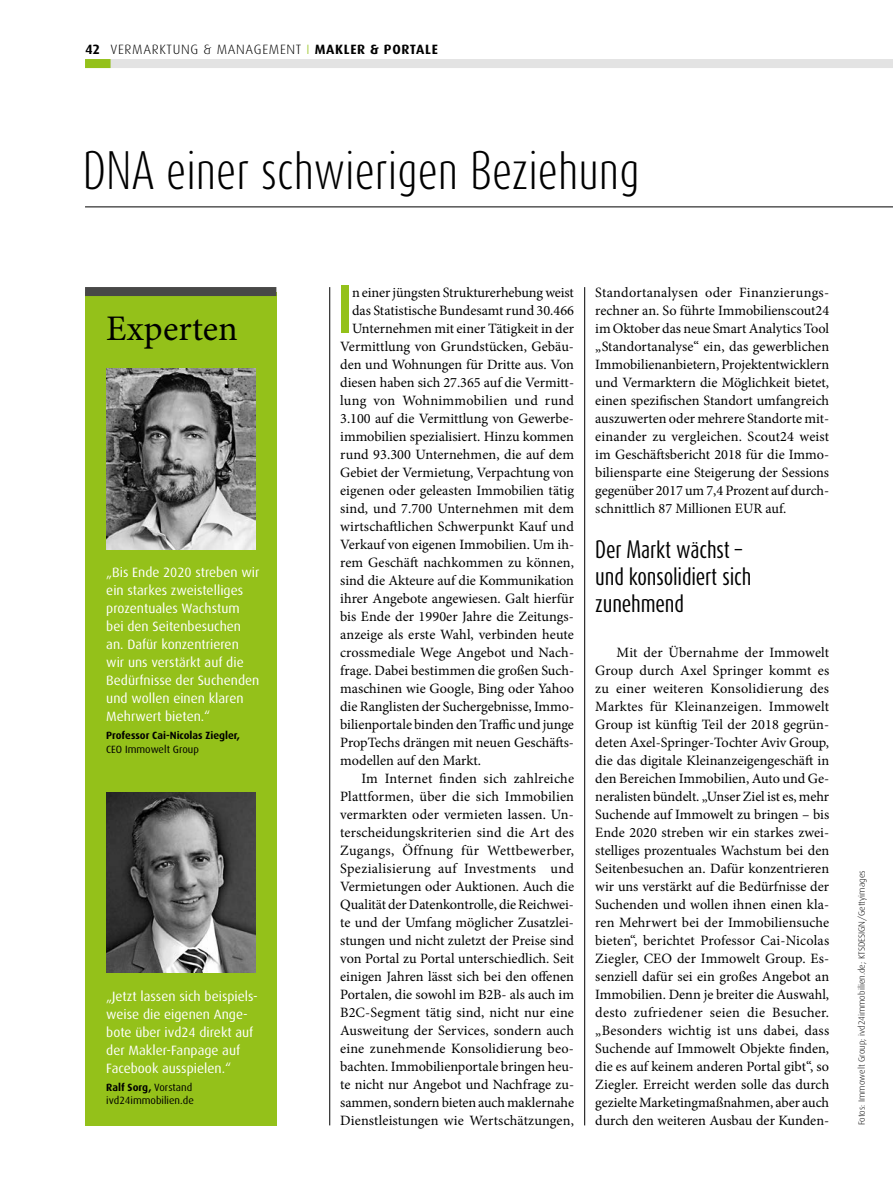
<style>
.page{position:relative;width:893px;height:1191px;background:#fff}
.page>*{position:absolute;margin:0;border:0;box-sizing:border-box;transform-origin:0 0}
.t1{font:700 57.15px "Dax Compact";color:#94c11a}
.t2{font:300 45px "Dax Compact";color:#000}
.t3{font:36px "Minion Pro";color:#000}
.t4{font:21px/27px "Dax Compact";letter-spacing:-.01em;color:#000}
.t5{font:14.25px/18px "Minion Pro";color:#000;text-align:justify}
.t6{font:14.25px "Minion Pro";letter-spacing:.02em;color:#000}
.t7{font:14.25px "Minion Pro";letter-spacing:.025em;color:#000}
.t8{font:13.5px/18px "Dax";color:#fff}
.t9{font:300 13.5px "Dax";letter-spacing:.05em;color:#000}
.t10{font:10.5px/13.5px "Dax";color:#000}
.t11{font:700 10.5px "Dax";color:#000}
.t12{font:300 9px "Dax";color:#000}
.s1{font-weight:700}
.s2{color:#94c11a}
</style>
<div class="page">
<div style="left:85px;top:59px;width:808px;height:9px;background:#e3e3e3"></div>
<div style="left:85px;top:59px;width:26px;height:9px;background:#94c11a"></div>
<hr style="left:85px;top:207px;width:808px;height:1px;background:#000">
<hr style="left:584px;top:287px;width:1px;height:838px;background:#000">
<hr style="left:329px;top:287px;width:1px;height:838px;background:#000">
<div style="left:85px;top:292px;width:191px;height:833px;background:#94c11a"></div>
<div style="left:85px;top:287px;width:191px;height:9px;background:#484847"></div>
<img style="left:106px;top:368px;width:149px;height:181px">
<img style="left:106px;top:793px;width:149px;height:180px">
<p class="t9" style="left:85px;top:41px;width:354px"><span class="s1">42</span> VERMARKTUNG &amp; MANAGEMENT <span class="s2">I</span> <span class="s1">MAKLER &amp; PORTALE</span></p>
<h2 class="t2" style="left:83px;top:141px;width:558px">DNA einer schwierigen Beziehung</h2>
<h3 class="t3" style="left:106px;top:305px;width:133px">Experten</h3>
<p class="t8" style="left:106px;top:564px;width:155px">„Bis Ende 2020 streben wir ein starkes zweistelliges prozentuales Wachstum bei den Seitenbesuchen an. Dafür konzentrieren wir uns verstärkt auf die<br>Bedürfnisse der Suchenden und wollen einen klaren<br>Mehrwert bieten.“</p>
<p class="t11" style="left:106px;top:729px;width:135px">Professor Cai-Nicolas Ziegler,</p>
<p class="t10" style="left:106px;top:742px;width:94px">CEO Immowelt Group</p>
<p class="t8" style="left:106px;top:987px;width:153px">„Jetzt lassen sich beispiels&shy;weise die eigenen Ange&shy;bote über ivd24 direkt auf der Makler-Fanpage auf<br>Facebook ausspielen.“</p>
<p class="t10" style="left:106px;top:1080px;width:89px"><span class="s1">Ralf Sorg,</span> Vorstand ivd24immobilien.de</p>
<h1 class="t1" style="left:338px;top:272px;width:16px">I</h1>
<p class="t5" style="left:352px;top:284px;width:223px">n einer jüngsten Strukturerhebung weist</p>
<p class="t5" style="left:352px;top:302px;width:224px">das Statistische Bundesamt rund 30.466</p>
<p class="t5" style="left:352px;top:320px;width:224px">Unternehmen mit einer Tätigkeit in der</p>
<p class="t5" style="left:340px;top:338px;width:235px">Vermittlung von Grundstücken, Gebäu-</p>
<p class="t5" style="left:340px;top:356px;width:235px">den und Wohnungen für Dritte aus. Von</p>
<p class="t5" style="left:340px;top:374px;width:235px">diesen haben sich 27.365 auf die Vermitt-</p>
<p class="t6" style="left:340px;top:391px;width:235px">lung von Wohnimmobilien und rund</p>
<p class="t5" style="left:340px;top:410px;width:234px">3.100 auf die Vermittlung von Gewerbe-</p>
<p class="t5" style="left:340px;top:427px;width:235px">immobilien spezialisiert. Hinzu kommen</p>
<p class="t5" style="left:340px;top:445px;width:235px">rund 93.300 Unternehmen, die auf dem</p>
<p class="t5" style="left:340px;top:463px;width:235px">Gebiet der Vermietung, Verpachtung von</p>
<p class="t5" style="left:340px;top:481px;width:235px">eigenen oder geleasten Immobilien tätig</p>
<p class="t5" style="left:340px;top:499px;width:235px">sind, und 7.700 Unternehmen mit dem</p>
<p class="t5" style="left:340px;top:517px;width:235px">wirtschaftlichen Schwerpunkt Kauf und</p>
<p class="t5" style="left:340px;top:535px;width:235px">Verkauf von eigenen Immobilien. Um ih-</p>
<p class="t5" style="left:340px;top:553px;width:235px">rem Geschäft nachkommen zu können,</p>
<p class="t5" style="left:340px;top:571px;width:235px">sind die Akteure auf die Kommunikation</p>
<p class="t5" style="left:340px;top:589px;width:235px">ihrer Angebote angewiesen. Galt hierfür</p>
<p class="t5" style="left:340px;top:607px;width:235px">bis Ende der 1990er Jahre die Zeitungs-</p>
<p class="t5" style="left:340px;top:625px;width:235px">anzeige als erste Wahl, verbinden heute</p>
<p class="t5" style="left:340px;top:643px;width:235px">crossmediale Wege Angebot und Nach-</p>
<p class="t5" style="left:340px;top:661px;width:234px">frage. Dabei bestimmen die großen Such-</p>
<p class="t5" style="left:340px;top:679px;width:235px">maschinen wie Google, Bing oder Yahoo</p>
<p class="t5" style="left:340px;top:697px;width:235px">die Ranglisten der Suchergebnisse, Immo-</p>
<p class="t5" style="left:340px;top:715px;width:235px">bilienportale binden den Traffic und junge</p>
<p class="t5" style="left:340px;top:733px;width:235px">PropTechs drängen mit neuen Geschäfts-</p>
<p class="t5" style="left:340px;top:751px;width:142px">modellen auf den Markt.</p>
<p class="t6" style="left:361px;top:769px;width:214px">Im Internet finden sich zahlreiche</p>
<p class="t5" style="left:340px;top:787px;width:235px">Plattformen, über die sich Immobilien</p>
<p class="t5" style="left:340px;top:805px;width:235px">vermarkten oder vermieten lassen. Un-</p>
<p class="t5" style="left:340px;top:823px;width:235px">terscheidungskriterien sind die Art des</p>
<p class="t7" style="left:340px;top:841px;width:235px">Zugangs, Öffnung für Wettbewerber,</p>
<p class="t6" style="left:340px;top:859px;width:235px">Spezialisierung auf Investments und</p>
<p class="t5" style="left:340px;top:877px;width:235px">Vermietungen oder Auktionen. Auch die</p>
<p class="t5" style="left:340px;top:895px;width:235px">Qualität der Datenkontrolle, die Reichwei-</p>
<p class="t5" style="left:340px;top:913px;width:235px">te und der Umfang möglicher Zusatzlei-</p>
<p class="t5" style="left:340px;top:931px;width:235px">stungen und nicht zuletzt der Preise sind</p>
<p class="t5" style="left:340px;top:949px;width:235px">von Portal zu Portal unterschiedlich. Seit</p>
<p class="t5" style="left:340px;top:967px;width:235px">einigen Jahren lässt sich bei den offenen</p>
<p class="t5" style="left:340px;top:985px;width:235px">Portalen, die sowohl im B2B- als auch im</p>
<p class="t5" style="left:340px;top:1003px;width:235px">B2C-Segment tätig sind, nicht nur eine</p>
<p class="t5" style="left:340px;top:1021px;width:235px">Ausweitung der Services, sondern auch</p>
<p class="t5" style="left:340px;top:1039px;width:235px">eine zunehmende Konsolidierung beo-</p>
<p class="t5" style="left:340px;top:1057px;width:235px">bachten. Immobilienportale bringen heu-</p>
<p class="t5" style="left:340px;top:1075px;width:235px">te nicht nur Angebot und Nachfrage zu-</p>
<p class="t5" style="left:340px;top:1093px;width:235px">sammen, sondern bieten auch maklernahe</p>
<p class="t5" style="left:340px;top:1111px;width:235px">Dienstleistungen wie Wertschätzungen,</p>
<p class="t5" style="left:595px;top:284px;width:235px">Standortanalysen oder Finanzierungs&shy;rechner an. So führte Immobilienscout24 im Oktober das neue Smart Analytics Tool „Standortanalyse“ ein, das gewerblichen Immobilienanbietern, Projektentwicklern und Vermarktern die Möglichkeit bietet, einen spezifischen Standort umfangreich auszuwerten oder mehrere Standorte mit&shy;einander zu vergleichen. Scout24 weist im Geschäftsbericht 2018 für die Immo&shy;biliensparte eine Steigerung der Sessions gegenüber 2017 um 7,4 Prozent auf durch&shy;schnittlich 87 Millionen EUR auf.</p>
<h3 class="t4" style="left:595px;top:536px;width:158px">Der Markt wächst – und konsolidiert sich zunehmend</h3>
<p class="t5" style="left:595px;top:644px;width:235px;text-indent:21px">Mit der Übernahme der Immowelt Group durch Axel Springer kommt es zu einer weiteren Konsolidierung des Marktes für Kleinanzeigen. Immowelt Group ist künftig Teil der 2018 gegrün&shy;deten Axel-Springer-Tochter Aviv Group, die das digitale Kleinanzeigengeschäft in den Bereichen Immobilien, Auto und Ge&shy;neralisten bündelt. „Unser Ziel ist es, mehr Suchende auf Immowelt zu bringen – bis Ende 2020 streben wir ein starkes zwei&shy;stelliges prozentuales Wachstum bei den Seitenbesuchen an. Dafür konzentrieren wir uns verstärkt auf die Bedürfnisse der Suchenden und wollen ihnen einen kla&shy;ren Mehrwert bei der Immobiliensuche bieten“, berichtet Professor Cai-Nicolas Ziegler, CEO der Immowelt Group. Es&shy;senziell dafür sei ein großes Angebot an Immobilien. Denn je breiter die Auswahl, desto zufriedener seien die Besucher. „Besonders wichtig ist uns dabei, dass Suchende auf Immowelt Objekte finden, die es auf keinem anderen Portal gibt“, so Ziegler. Erreicht werden solle das durch gezielte Marketingmaßnahmen, aber auch durch den weiteren Ausbau der Kunden-</p>
<p class="t12" style="left:856px;top:1125px;width:256px;rotate:-90deg">Fotos: Immowelt Group; ivd24immobilien.de; KTSDESIGN/Gettyimages</p>
</div>
